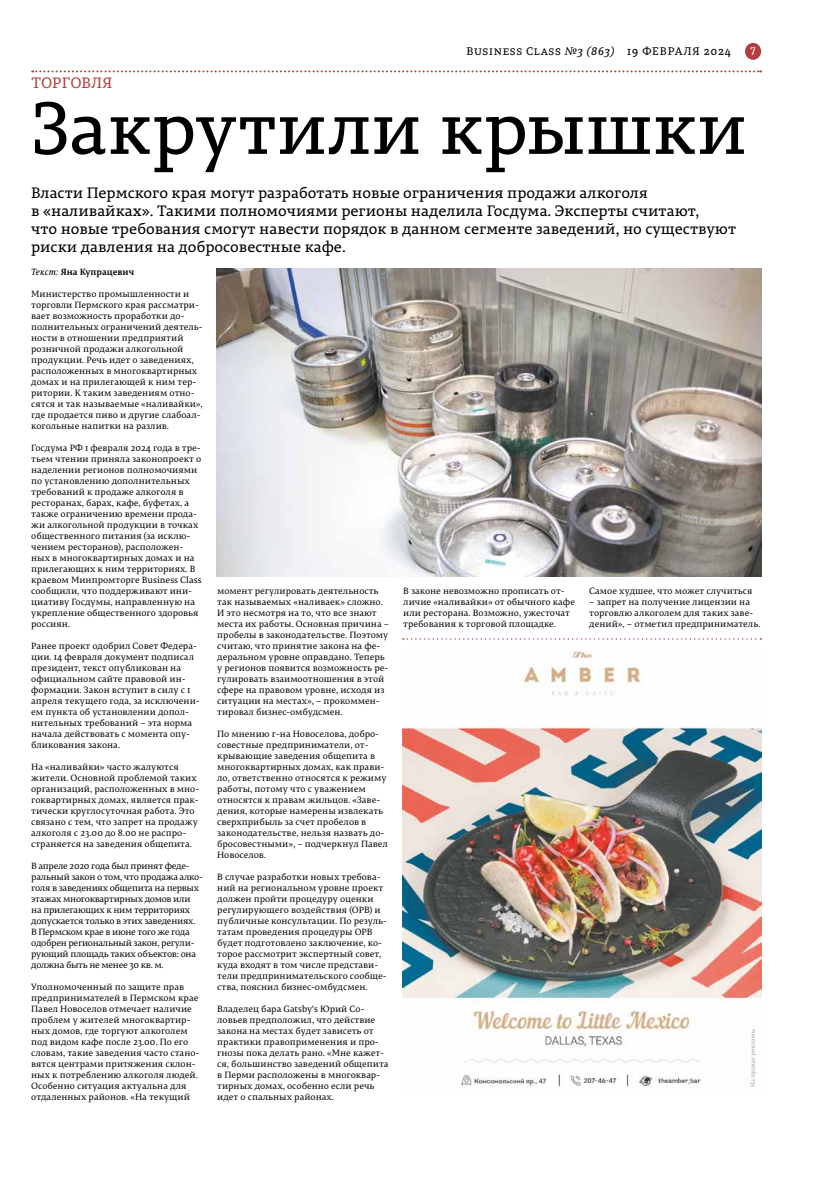
<style>
.page{position:relative;width:820px;height:1191px;background:#fff}
.page>*{position:absolute;margin:0;border:0;box-sizing:border-box;transform-origin:0 0}
.t1{font:73.1px "Permian Slab Serif Typeface";letter-spacing:-.015em;color:#000}
.t2{font:15px/18px "Permian Slab Serif Typeface";color:#000}
.t3{font:15px "Permian Slab Serif Typeface";letter-spacing:.02em;color:#b23f3d}
.t4{font:11px "Permian Slab Serif Typeface";letter-spacing:.06em;color:#000}
.t5{font:11px "Permian Slab Serif Typeface";color:#fff}
.t6{font:9px/11px "Permian Serif Typeface";color:#000}
.t7{font:9px/11px "Permian Serif Typeface";letter-spacing:-.03em;color:#000}
.t8{font:700 9px "Permian Serif Typeface";color:#000}
.s1{font-style:italic}
.s2{font-weight:400;font-style:italic}
</style>
<div class="page">
<div style="left:744px;top:43px;width:16px;height:17px;background:#b23f3d;border-radius:50%"></div>
<svg style="left:32px;top:70px;width:728px;height:2px"></svg>
<img style="left:402px;top:651px;width:358px;height:438px">
<svg style="left:750px;top:1029px;width:5px;height:57px"></svg>
<svg style="left:402px;top:638px;width:359px;height:1px"></svg>
<img style="left:216px;top:268px;width:544px;height:308px">
<h2 class="t3" style="left:31px;top:71px;width:83px">торговля</h2>
<p class="t4" style="left:466px;top:42px;width:266px">Business Class <span class="s1">№3 (863)</span> 19 февраля 2024</p>
<p class="t5" style="left:749px;top:42px;width:7px">7</p>
<h1 class="t1" style="left:31px;top:70px;width:717px">Закрутили крышки</h1>
<p class="t2" style="left:31px;top:183px;width:706px">Власти Пермского края могут разработать новые ограничения продажи алкоголя<br>в «наливайках». Такими полномочиями регионы наделила Госдума. Эксперты считают,<br>что новые требования смогут навести порядок в данном сегменте заведений, но существуют риски давления на добросовестные кафе.</p>
<p class="t8" style="left:31px;top:264px;width:105px"><span class="s2">Текст:</span> Яна Купрацевич</p>
<p class="t6" style="left:31px;top:288px;width:173px">Министерство промышленности и торговли Пермского края рассматри&shy;вает возможность проработки до&shy;полнительных ограничений деятель&shy;ности в отношении предприятий розничной продажи алкогольной продукции. Речь идет о заведениях, расположенных в многоквартирных домах и на прилегающей к ним тер&shy;ритории. К таким заведениям отно&shy;сятся и так называемые «наливайки», где продается пиво и другие слабоал&shy;когольные напитки на разлив.</p>
<p class="t6" style="left:31px;top:442px;width:172px">Госдума РФ 1 февраля 2024 года в тре&shy;тьем чтении приняла законопроект о наделении регионов полномочиями по установлению дополнительных требований к продаже алкоголя в ресторанах, барах, кафе, буфетах, а также ограничению времени прода&shy;жи алкогольной продукции в точках общественного питания (за исклю&shy;чением ресторанов), расположен&shy;ных в многоквартирных домах и на прилегающих к ним территориях. В краевом Минпромторге Business Class сообщили, что поддерживают ини&shy;циативу Госдумы, направленную на укрепление общественного здоровья россиян.</p>
<p class="t6" style="left:31px;top:640px;width:170px">Ранее проект одобрил Совет Федера&shy;ции. 14 февраля документ подписал президент, текст опубликован на официальном сайте правовой ин&shy;формации. Закон вступит в силу с 1 апреля текущего года, за исключени&shy;ем пункта об установлении допол&shy;нительных требований – эта норма начала действовать с момента опу&shy;бликования закона.</p>
<p class="t6" style="left:31px;top:761px;width:170px">На «наливайки» часто жалуются жители. Основной проблемой таких организаций, расположенных в мно&shy;гоквартирных домах, является прак&shy;тически круглосуточная работа. Это связано с тем, что запрет на продажу алкоголя с 23.00 до 8.00 не распро&shy;страняется на заведения общепита.</p>
<p class="t7" style="left:31px;top:860px;width:173px">В апреле 2020 года был принят феде&shy;ральный закон о том, что продажа алко&shy;голя в заведениях общепита на первых этажах многоквартирных домов или на прилегающих к ним территориях допускается только в этих заведениях.<br>В Пермском крае в июне того же года одобрен региональный закон, регули&shy;рующий площадь таких объектов: она должна быть не менее 30 кв. м.</p>
<p class="t6" style="left:31px;top:981px;width:170px">Уполномоченный по защите прав предпринимателей в Пермском крае Павел Новоселов отмечает наличие проблем у жителей многоквартир&shy;ных домов, где торгуют алкоголем под видом кафе после 23.00. По его словам, такие заведения часто стано&shy;вятся центрами притяжения склон&shy;ных к потреблению алкоголя людей.<br>Особенно ситуация актуальна для отдаленных районов. «На текущий</p>
<p class="t6" style="left:217px;top:585px;width:173px">момент регулировать деятельность так называемых «наливаек» сложно.<br>И это несмотря на то, что все знают места их работы. Основная причина – пробелы в законодательстве. Поэтому считаю, что принятие закона на фе&shy;деральном уровне оправдано. Теперь у регионов появится возможность ре&shy;гулировать взаимоотношения в этой сфере на правовом уровне, исходя из ситуации на местах», – прокоммен&shy;тировал бизнес-омбудсмен.</p>
<p class="t6" style="left:217px;top:728px;width:172px">По мнению г-на Новоселова, добро&shy;совестные предприниматели, от&shy;крывающие заведения общепита в многоквартирных домах, как прави&shy;ло, ответственно относятся к режиму работы, потому что с уважением относятся к правам жильцов. «Заве&shy;дения, которые намерены извлекать сверхприбыль за счет пробелов в законодательстве, нельзя назвать до&shy;бросовестными», – подчеркнул Павел<br>Новоселов.</p>
<p class="t6" style="left:217px;top:871px;width:171px">В случае разработки новых требова&shy;ний на региональном уровне проект должен пройти процедуру оценки регулирующего воздействия (ОРВ) и публичные консультации. По резуль&shy;татам проведения процедуры ОРВ будет подготовлено заключение, ко&shy;торое рассмотрит экспертный совет, куда входят в том числе представи&shy;тели предпринимательского сообще&shy;ства, пояснил бизнес-омбудсмен.</p>
<p class="t6" style="left:217px;top:1003px;width:173px">Владелец бара Gatsby's Юрий Со&shy;ловьев предположил, что действие закона на местах будет зависеть от практики правоприменения и про&shy;гнозы пока делать рано. «Мне кажет&shy;ся, большинство заведений общепита в Перми расположены в многоквар&shy;тирных домах, особенно если речь идет о спальных районах.</p>
<p class="t6" style="left:403px;top:585px;width:173px">В законе невозможно прописать от&shy;личие «наливайки» от обычного кафе или ресторана. Возможно, ужесточат требования к торговой площадке.</p>
<p class="t6" style="left:589px;top:585px;width:165px">Самое худшее, что может случиться</p>
<p class="t6" style="left:589px;top:596px;width:173px">– запрет на получение лицензии на торговлю алкоголем для таких заве&shy;дений», – отметил предприниматель.</p>
</div>
